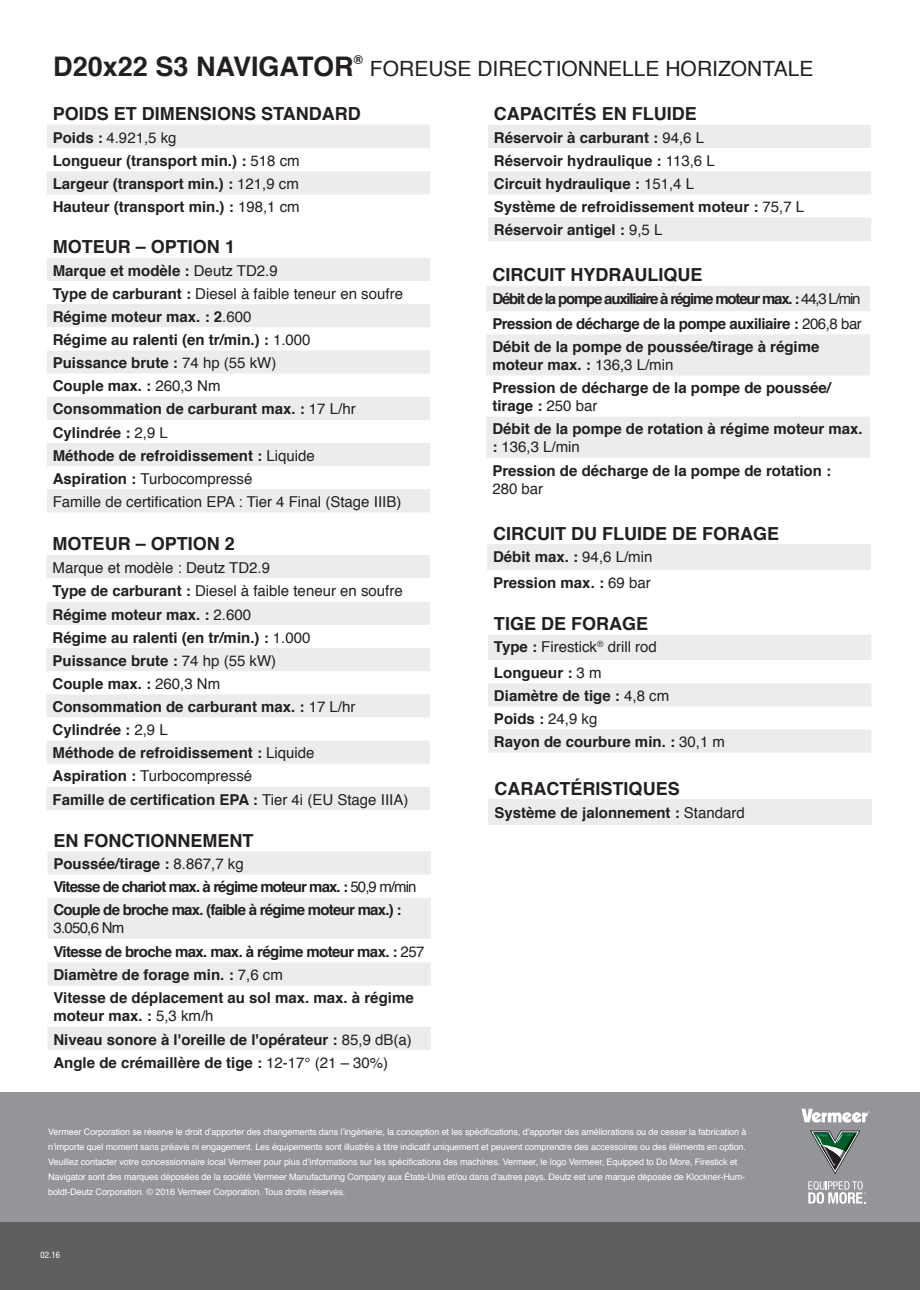
<style>
.page{position:relative;width:920px;height:1290px;background:#fff}
.page>*{position:absolute;margin:0;border:0;box-sizing:border-box;transform-origin:0 0}
.t1{font:700 27px "Helvetica";color:#231f20}
.t2{font:21px "Helvetica";color:#231f20}
.t3{font:700 18px "Helvetica";color:#231f20}
.t4{font:700 15px/23.1px "Helvetica";color:#231f20}
.t5{font:700 15px/23.1px "Helvetica";letter-spacing:-.05em;color:#231f20}
.t6{font:700 15px/25.3px "Helvetica";letter-spacing:-.08em;color:#231f20}
.t7{font:15px/25.3px "Helvetica";color:#231f20}
.t8{font:9px/15px "Helvetica";letter-spacing:-.01em;color:#fff}
.t9{font:condensed 9px "Helvetica Neue";color:#fff}
.s1{font-weight:400}
.s2{font-weight:700}
</style>
<div class="page">
<svg style="left:47px;top:258px;width:383px;height:254px;fill:#ececee"></svg>
<svg style="left:47px;top:125px;width:383px;height:69px"></svg>
<svg style="left:488px;top:125px;width:382px;height:116px"></svg>
<svg style="left:47px;top:555px;width:383px;height:255px;fill:#ececee"></svg>
<div style="left:487px;top:544px;width:383px;height:26px;background:#ececee"></div>
<svg style="left:47px;top:851px;width:383px;height:199px;fill:#ececee"></svg>
<div style="left:488px;top:800px;width:383px;height:25px;background:#ececee"></div>
<svg style="left:486px;top:286px;width:383px;height:172px;fill:#ececee"></svg>
<svg style="left:488px;top:635px;width:382px;height:117px"></svg>
<div style="left:0;top:1092px;width:919px;height:150px;background:#939598"></div>
<svg style="left:801px;top:1108px;width:68px;height:14px"></svg>
<svg style="left:808px;top:1181px;width:57px;height:22px"></svg>
<svg style="left:810px;top:1130px;width:50px;height:44px"></svg>
<div style="left:0;top:1222px;width:919px;height:68px;background:#5f5f62"></div>
<h1 class="t1" style="left:53px;top:44px;width:311px">D20x22 S3 NAVIGATOR<sup>®</sup></h1>
<h2 class="t2" style="left:370px;top:52px;width:445px">FOREUSE DIRECTIONNELLE HORIZONTALE</h2>
<p class="t3" style="left:53px;top:99px;width:309px">POIDS ET DIMENSIONS STANDARD</p>
<p class="t4" style="left:53px;top:126px;width:248px">Poids : <span class="s1">4.921,5 kg<br></span>Longueur (transport min.) : <span class="s1">518 cm<br></span>Largeur (transport min.) : <span class="s1">121,9 cm<br></span>Hauteur (transport min.) : <span class="s1">198,1 cm</span></p>
<p class="t3" style="left:53px;top:232px;width:184px">MOTEUR – OPTION 1</p>
<p class="t4" style="left:53px;top:259px;width:351px">Marque et modèle : <span class="s1">Deutz TD2.9<br></span>Type de carburant : <span class="s1">Diesel à faible teneur en soufre </span>Régime moteur max. : 2<span class="s1">.600<br></span>Régime au ralenti (en tr/min.) : <span class="s1">1.000<br></span>Puissance brute : <span class="s1">74 hp (55 kW)<br></span>Couple max. : <span class="s1">260,3 Nm<br></span>Consommation de carburant max. : <span class="s1">17 L/hr </span>Cylindrée : <span class="s1">2,9 L<br></span>Méthode de refroidissement : <span class="s1">Liquide<br></span>Aspiration : <span class="s1">Turbocompressé<br>Famille de certification EPA : Tier 4 Final (Stage IIIB)</span></p>
<p class="t3" style="left:53px;top:529px;width:184px">MOTEUR – OPTION 2</p>
<p class="t4" style="left:53px;top:556px;width:357px"><span class="s1">Marque et modèle : Deutz TD2.9<br></span>Type de carburant : <span class="s1">Diesel à faible teneur en soufre </span>Régime moteur max. : <span class="s1">2.600<br></span>Régime au ralenti (en tr/min.) : <span class="s1">1.000<br></span>Puissance brute : <span class="s1">74 hp (55 kW)<br></span>Couple max. : <span class="s1">260,3 Nm<br></span>Consommation de carburant max. : <span class="s1">17 L/hr </span>Cylindrée : <span class="s1">2,9 L<br></span>Méthode de refroidissement : <span class="s1">Liquide<br></span>Aspiration : <span class="s1">Turbocompressé<br></span>Famille de certification EPA : <span class="s1">Tier 4i (EU Stage IIIA)</span></p>
<p class="t3" style="left:53px;top:826px;width:201px">EN FONCTIONNEMENT</p>
<p class="t5" style="left:53px;top:852px;width:364px">Poussée/tirage : <span class="s1">8.867,7 kg<br></span>Vitesse de chariot max. à régime moteur max. : <span class="s1">50,9 m/min<br></span>Couple de broche max. (faible à régime moteur max.) :</p>
<p class="t4" style="left:53px;top:916px;width:372px"><span class="s1">3.050,6 Nm<br></span>Vitesse de broche max. max. à régime moteur max. : <span class="s1">257<br></span>Diamètre de forage min. : <span class="s1">7,6 cm<br></span>Vitesse de déplacement au sol max. max. à régime</p>
<p class="t4" style="left:53px;top:1004px;width:360px">moteur max. : <span class="s1">5,3 km/h<br></span>Niveau sonore à l'oreille de l'opérateur : <span class="s1">85,9 dB(a)<br></span>Angle de crémaillère de tige : <span class="s1">12-17° (21 – 30%)</span></p>
<p class="t3" style="left:493px;top:99px;width:204px">CAPACITÉS EN FLUIDE</p>
<p class="t4" style="left:493px;top:126px;width:312px">Réservoir à carburant : <span class="s1">94,6 L<br></span>Réservoir hydraulique : <span class="s1">113,6 L<br></span>Circuit hydraulique : <span class="s1">151,4 L<br></span>Système de refroidissement moteur : <span class="s1">75,7 L<br></span>Réservoir antigel : <span class="s1">9,5 L</span></p>
<p class="t3" style="left:492px;top:260px;width:211px">CIRCUIT HYDRAULIQUE</p>
<p class="t6" style="left:492px;top:286px;width:371px">Débit de la pompe auxiliaire à régime moteur max. : <span class="s1">44,3 L/min<br></span>Pression de décharge de la pompe auxiliaire : <span class="s1">206,8 bar</span></p>
<p class="t4" style="left:492px;top:338px;width:328px;line-height:18px">Débit de la pompe de poussée/tirage à régime moteur max. : <span class="s1">136,3 L/min</span></p>
<p class="t4" style="left:492px;top:379px;width:340px;line-height:18px">Pression de décharge de la pompe de poussée/ tirage : <span class="s1">250 bar</span></p>
<p class="t4" style="left:492px;top:420px;width:372px;line-height:18px">Débit de la pompe de rotation à régime moteur max. : <span class="s1">136,3 L/min</span></p>
<p class="t4" style="left:492px;top:459px;width:340px">Pression de décharge de la pompe de rotation :</p>
<p class="t7" style="left:492px;top:476px;width:52px">280 bar</p>
<p class="t3" style="left:493px;top:519px;width:288px">CIRCUIT DU FLUIDE DE FORAGE</p>
<p class="t4" style="left:493px;top:544px;width:161px;line-height:25.3px">Débit max. : <span class="s1">94,6 L/min<br></span>Pression max. : <span class="s1">69 bar</span></p>
<p class="t3" style="left:494px;top:609px;width:156px">TIGE DE FORAGE</p>
<p class="t7" style="left:493px;top:635px;width:164px"><span class="s2">Type :</span> Firestick<sup>®</sup> drill rod<br><span class="s2">Longueur :</span> 3 m</p>
<p class="t4" style="left:493px;top:684px;width:232px">Diamètre de tige : <span class="s1">4,8 cm<br></span>Poids : <span class="s1">24,9 kg<br></span>Rayon de courbure min. : <span class="s1">30,1 m</span></p>
<p class="t3" style="left:494px;top:774px;width:187px">CARACTÉRISTIQUES</p>
<p class="t4" style="left:494px;top:801px;width:252px">Système de jalonnement : <span class="s1">Standard</span></p>
<p class="t8" style="left:48px;top:1124px;width:699px">Vermeer Corporation se réserve le droit d’apporter des changements dans l’ingénierie, la conception et les spécifications, d’apporter des améliorations ou de cesser la fabrication à n’importe quel moment sans préavis ni engagement. Les équipements sont illustrés à titre indicatif uniquement et peuvent comprendre des accessoires ou des éléments en option.<br>Veuillez contacter votre concessionnaire local Vermeer pour plus d’informations sur les spécifications des machines. Vermeer, le logo Vermeer, Equipped to Do More, Firestick et Navigator sont des marques déposées de la société Vermeer Manufacturing Company aux États-Unis et/ou dans d’autres pays. Deutz est une marque déposée de Klockner-Hum&shy;boldt-Deutz Corporation. © 2016 Vermeer Corporation. Tous droits réservés.</p>
<p class="t9" style="left:40px;top:1249px;width:21px">02.16</p>
</div>
